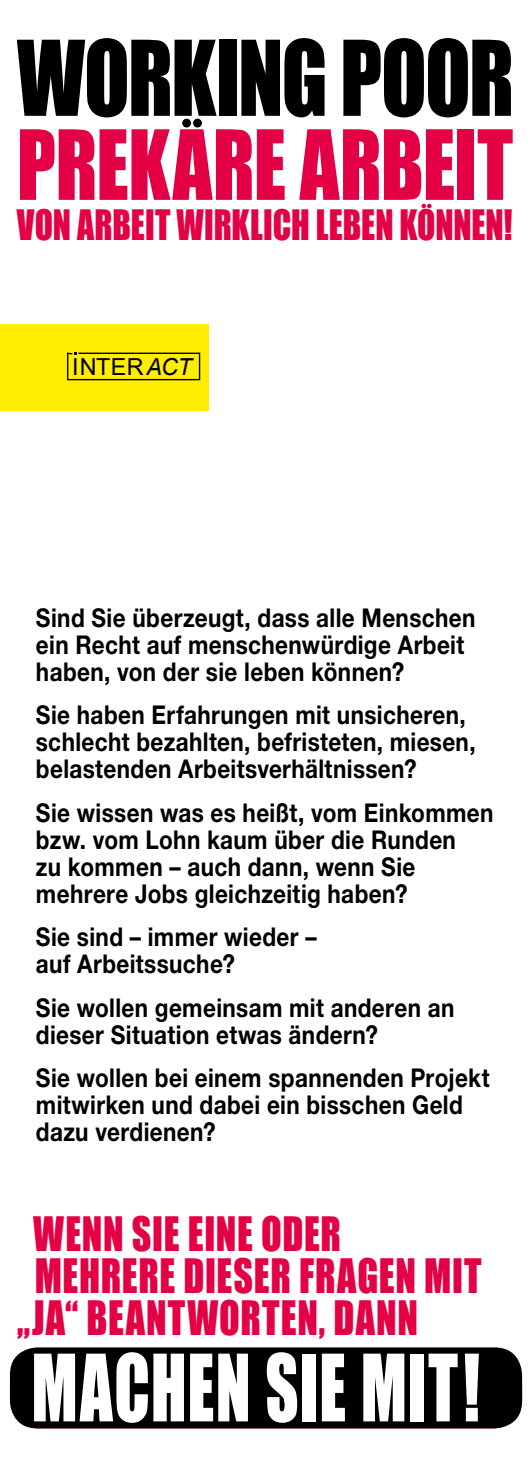
<style>
.page{position:relative;width:531px;height:1474px;background:#fff}
.page>*{position:absolute;margin:0;border:0;box-sizing:border-box;transform-origin:0 0}
.t1{font:96.25px "Impact";letter-spacing:-.025em;color:#000;scale:.87 1}
.t2{font:89.25px "Impact";letter-spacing:-.005em;color:#e40044;scale:.87 1}
.t3{font:85.75px "Impact";letter-spacing:.015em;color:#fff;scale:.75 1}
.t4{font:43.57px "Impact";letter-spacing:.02em;color:#e40044;scale:.87 1}
.t5{font:38.5px "Impact";letter-spacing:-.005em;color:#e40044;scale:.87 1}
.t6{font:700 25.9px/26.9px "Helvetica Neue LT Std";letter-spacing:.015em;color:#000;scale:.87 1}
.t7{font:23.45px "Arial";letter-spacing:.015em;color:#000}
.s1{font-style:italic}
</style>
<div class="page">
<div style="left:10px;top:1347px;width:512px;height:81px;background:#000;border-radius:27px"></div>
<div style="left:182px;top:119px;width:9px;height:8px;background:#000;border-radius:50%"></div>
<div style="left:193px;top:119px;width:9px;height:8px;background:#000;border-radius:50%"></div>
<svg style="left:421px;top:204px;width:10px;height:4px"></svg>
<div style="left:0;top:324px;width:208px;height:86px;background:#ffed00"></div>
<svg style="left:67px;top:352px;width:134px;height:29px"></svg>
<p class="t1" style="left:17px;top:3px;width:573px">WORKING POOR</p>
<p class="t2" style="left:17px;top:96px;width:572px">PREKARE ARBEIT</p>
<p class="t5" style="left:17px;top:195px;width:571px">VON ARBEIT WIRKLICH LEBEN KONNEN!</p>
<p class="t7" style="left:72px;top:350px;width:121px">INTER<span class="s1">ACT</span></p>
<p class="t6" style="left:36px;top:603px;width:506px">Sind Sie überzeugt, dass alle Menschen ein Recht auf menschenwürdige Arbeit haben, von der sie leben können?</p>
<p class="t6" style="left:36px;top:701px;width:507px">Sie haben Erfahrungen mit unsicheren, schlecht bezahlten, befristeten, miesen, belastenden Arbeitsverhältnissen?</p>
<p class="t6" style="left:36px;top:798px;width:527px">Sie wissen was es heißt, vom Einkommen bzw. vom Lohn kaum über die Runden<br>zu kommen – auch dann, wenn Sie mehrere Jobs gleichzeitig haben?</p>
<p class="t6" style="left:36px;top:922px;width:324px">Sie sind – immer wieder – auf Arbeitssuche?</p>
<p class="t6" style="left:36px;top:993px;width:482px">Sie wollen gemeinsam mit anderen an dieser Situation etwas ändern?</p>
<p class="t6" style="left:36px;top:1063px;width:523px">Sie wollen bei einem spannenden Projekt mitwirken und dabei ein bisschen Geld dazu verdienen?</p>
<p class="t4" style="left:33px;top:1199px;width:355px">WENN SIE EINE ODER</p>
<p class="t4" style="left:35px;top:1241px;width:515px">MEHRERE DIESER FRAGEN MIT</p>
<p class="t4" style="left:17px;top:1283px;width:388px">„JA“ BEANTWORTEN, DANN</p>
<p class="t3" style="left:31px;top:1321px;width:599px">MACHEN SIE MIT!</p>
</div>
